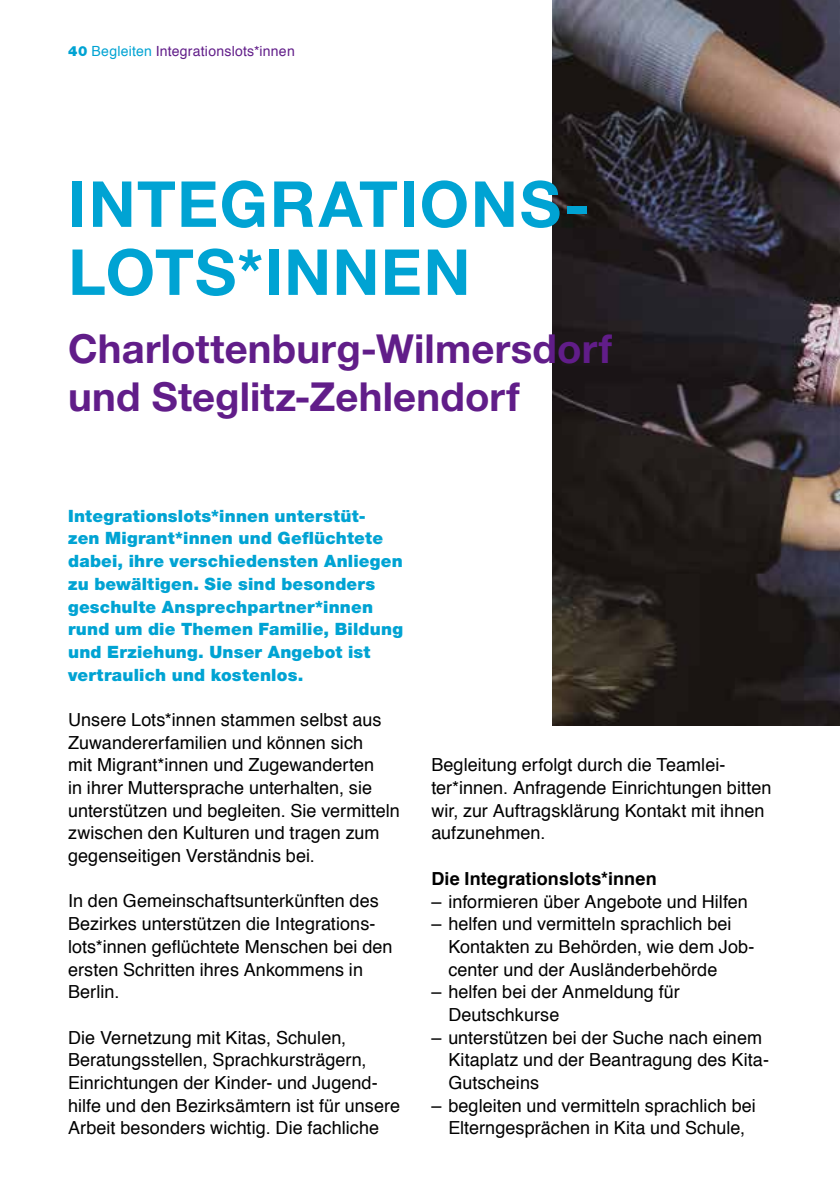
<style>
.page{position:relative;width:840px;height:1191px;background:#fff}
.page>*{position:absolute;margin:0;border:0;box-sizing:border-box;transform-origin:0 0}
.t1{font:700 63.6px/68px "Helvetica Neue";letter-spacing:.02em;color:#00a3d3}
.t2{font:700 40px/48px "Helvetica Neue";letter-spacing:.005em;color:#611d89}
.t3{font:18px/22.6px "Helvetica";color:#000}
.t4{font:700 18px "Helvetica";letter-spacing:.005em;color:#000}
.t5{font:900 17px/22.6px "Helvetica Neue";letter-spacing:.01em;color:#00a3d3}
.t6{font:14px "Helvetica";letter-spacing:.015em;color:#611d89}
.s1{font-family:"Helvetica Neue";font-weight:900;color:#00a3d3}
.s2{color:#00a3d3}
</style>
<div class="page">
<img style="left:552px;top:0;width:287px;height:726px">
<p class="t6" style="left:68px;top:40px;width:228px"><span class="s1">40</span> <span class="s2">Begleiten</span> Integrationslots*innen</p>
<h1 class="t1" style="left:68px;top:169px;width:523px">INTEGRATIONS-<br>LOTS*INNEN</h1>
<h2 class="t2" style="left:68px;top:324px;width:545px">Charlottenburg-Wilmersdorf und Steglitz-Zehlendorf</h2>
<p class="t5" style="left:68px;top:504px;width:336px">Integrationslots*innen unterstüt-<br>zen Migrant*innen und Geflüchtete dabei, ihre verschiedensten Anliegen zu bewältigen. Sie sind besonders geschulte Ansprechpartner*innen rund um die Themen Familie, Bildung und Erziehung. Unser Angebot ist vertraulich und kostenlos.</p>
<p class="t3" style="left:68px;top:709px;width:333px">Unsere Lots*innen stammen selbst aus Zuwandererfamilien und können sich<br>mit Migrant*innen und Zugewanderten<br>in ihrer Muttersprache unterhalten, sie unterstützen und begleiten. Sie vermitteln zwischen den Kulturen und tragen zum gegenseitigen Verständnis bei.</p>
<p class="t3" style="left:68px;top:890px;width:326px">In den Gemeinschaftsunterkünften des Bezirkes unterstützen die Integrations&shy;lots*innen geflüchtete Menschen bei den ersten Schritten ihres Ankommens in Berlin.</p>
<p class="t3" style="left:68px;top:1026px;width:333px">Die Vernetzung mit Kitas, Schulen, Beratungsstellen, Sprachkursträgern, Einrichtungen der Kinder- und Jugend&shy;hilfe und den Bezirksämtern ist für unsere Arbeit besonders wichtig. Die fachliche</p>
<p class="t3" style="left:431px;top:754px;width:341px">Begleitung erfolgt durch die Teamlei&shy;ter*innen. Anfragende Einrichtungen bitten wir, zur Auftragsklärung Kontakt mit ihnen aufzunehmen.</p>
<p class="t4" style="left:431px;top:864px;width:227px">Die Integrationslots*innen</p>
<p class="t3" style="left:431px;top:890px;width:318px">– informieren über Angebote und Hilfen</p>
<p class="t3" style="left:448px;top:913px;width:307px;text-indent:-17px">– helfen und vermitteln sprachlich bei<br>Kontakten zu Behörden, wie dem Job&shy;center und der Ausländerbehörde</p>
<p class="t3" style="left:448px;top:981px;width:233px;text-indent:-17px">– helfen bei der Anmeldung für<br>Deutschkurse</p>
<p class="t3" style="left:448px;top:1026px;width:322px;text-indent:-17px">– unterstützen bei der Suche nach einem<br>Kitaplatz und der Beantragung des Kita-<br>Gutscheins</p>
<p class="t3" style="left:431px;top:1094px;width:326px;text-align:center">– begleiten und vermitteln sprachlich bei<br>Elterngesprächen in Kita und Schule,</p>
</div>
